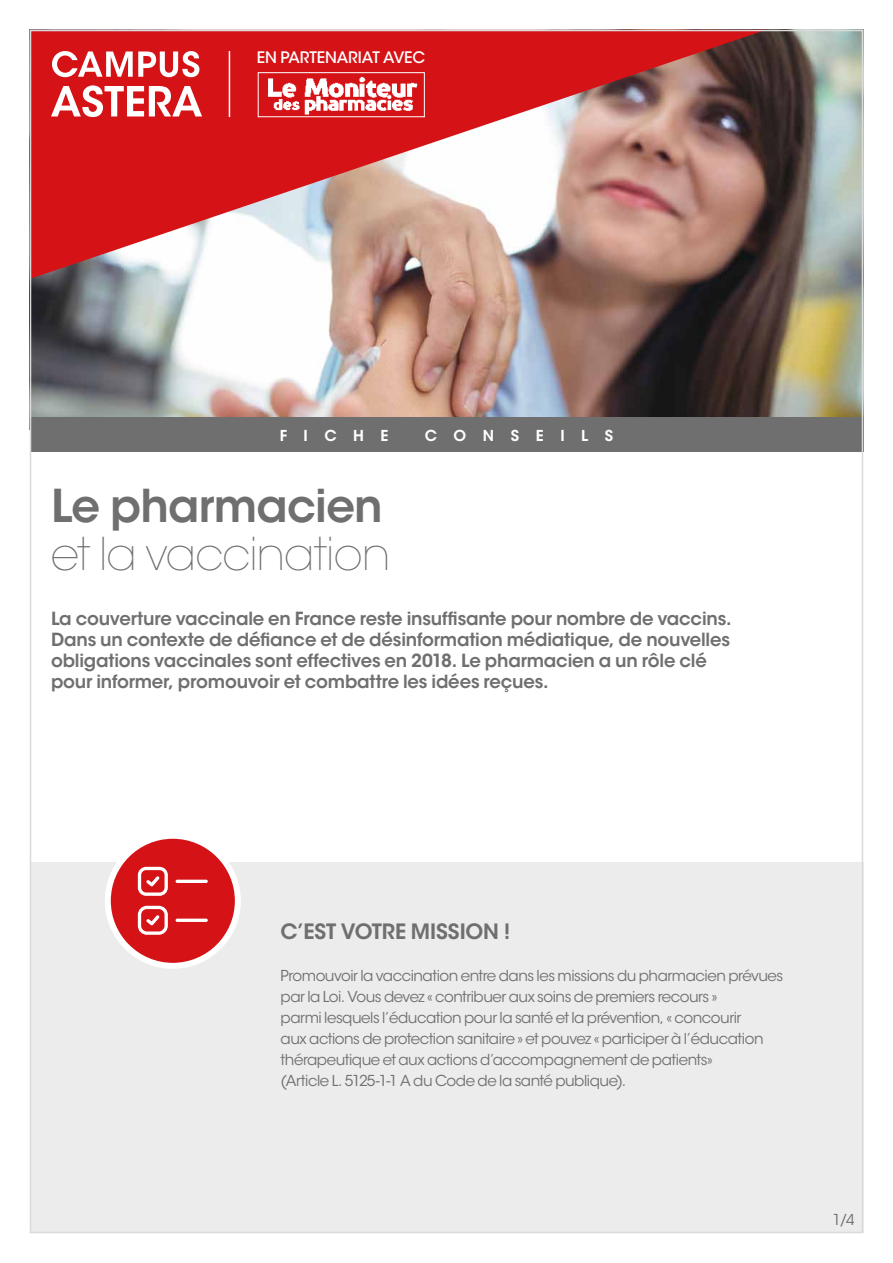
<style>
.page{position:relative;width:893px;height:1263px;background:#fff}
.page>*{position:absolute;margin:0;border:0;box-sizing:border-box;transform-origin:0 0}
.t1{font:200 45px "ITC Avant Garde Std";letter-spacing:-.02em;color:#706f6f}
.t2{font:600 45px "ITC Avant Garde Std";letter-spacing:-.015em;color:#706f6f}
.t3{font:600 21px "ITC Avant Garde Std";letter-spacing:-.005em;color:#706f6f}
.t4{font:600 18px/21px "ITC Avant Garde Std";letter-spacing:-.01em;color:#706f6f}
.t5{font:500 15.75px "ITC Avant Garde Std";letter-spacing:-.01em;color:#fff}
.t6{font:15px/21px "ITC Avant Garde Std";letter-spacing:-.03em;color:#706f6f}
.t7{font:600 15px "ITC Avant Garde Std";letter-spacing:1.1em;color:#fff}
</style>
<div class="page">
<div style="left:30px;top:862px;width:833px;height:371px;background:#ececec"></div>
<img style="left:33px;top:33px;width:827px;height:385px">
<div style="left:30px;top:418px;width:833px;height:34px;background:#706f6f"></div>
<svg style="left:33px;top:33px;width:733px;height:246px;background:#c96563"></svg>
<svg style="left:52px;top:51px;width:147px;height:26px"></svg>
<svg style="left:51px;top:85px;width:151px;height:32px"></svg>
<hr style="left:229px;top:51px;width:1px;height:66px;background:#fff">
<img style="left:263px;top:74px;width:156px;height:41px">
<div style="left:258px;top:72px;width:167px;height:45px;border:1px solid #fff"></div>
<div style="left:108px;top:836px;width:130px;height:130px;background:#d51317;border-radius:50%"></div>
<svg style="left:138px;top:867px;width:30px;height:29px"></svg>
<hr style="left:176px;top:880px;width:32px;height:3px;background:#fff;border-radius:2px">
<svg style="left:138px;top:906px;width:30px;height:29px"></svg>
<hr style="left:176px;top:919px;width:32px;height:3px;background:#fff;border-radius:2px">
<div style="left:105px;top:833px;width:136px;height:136px;border:6px solid #fff;border-radius:50%"></div>
<p class="t5" style="left:257px;top:47px;width:170px">EN PARTENARIAT AVEC</p>
<p class="t7" style="left:280px;top:425px;width:110px">FICHE</p>
<p class="t7" style="left:425px;top:425px;width:190px">CONSEILS</p>
<h1 class="t2" style="left:51px;top:477px;width:333px">Le pharmacien</h1>
<h1 class="t1" style="left:51px;top:528px;width:341px">et la vaccination</h1>
<p class="t4" style="left:51px;top:608px;width:682px">La couverture vaccinale en France reste insuffisante pour nombre de vaccins.<br>Dans un contexte de défiance et de désinformation médiatique, de nouvelles obligations vaccinales sont effectives en 2018. Le pharmacien a un rôle clé pour informer, promouvoir et combattre les idées reçues.</p>
<h2 class="t3" style="left:281px;top:918px;width:231px">C’EST VOTRE MISSION !</h2>
<p class="t6" style="left:281px;top:965px;width:504px">Promouvoir la vaccination entre dans les missions du pharmacien prévues par la Loi. Vous devez « contribuer aux soins de premiers recours »<br>parmi lesquels l’éducation pour la santé et la prévention, « concourir<br>aux actions de protection sanitaire » et pouvez « participer à l’éducation thérapeutique et aux actions d’accompagnement de patients»<br>(Article L. 5125-1-1 A du Code de la santé publique).</p>
<p class="t6" style="left:833px;top:1209px;width:24px">1/4</p>
</div>
